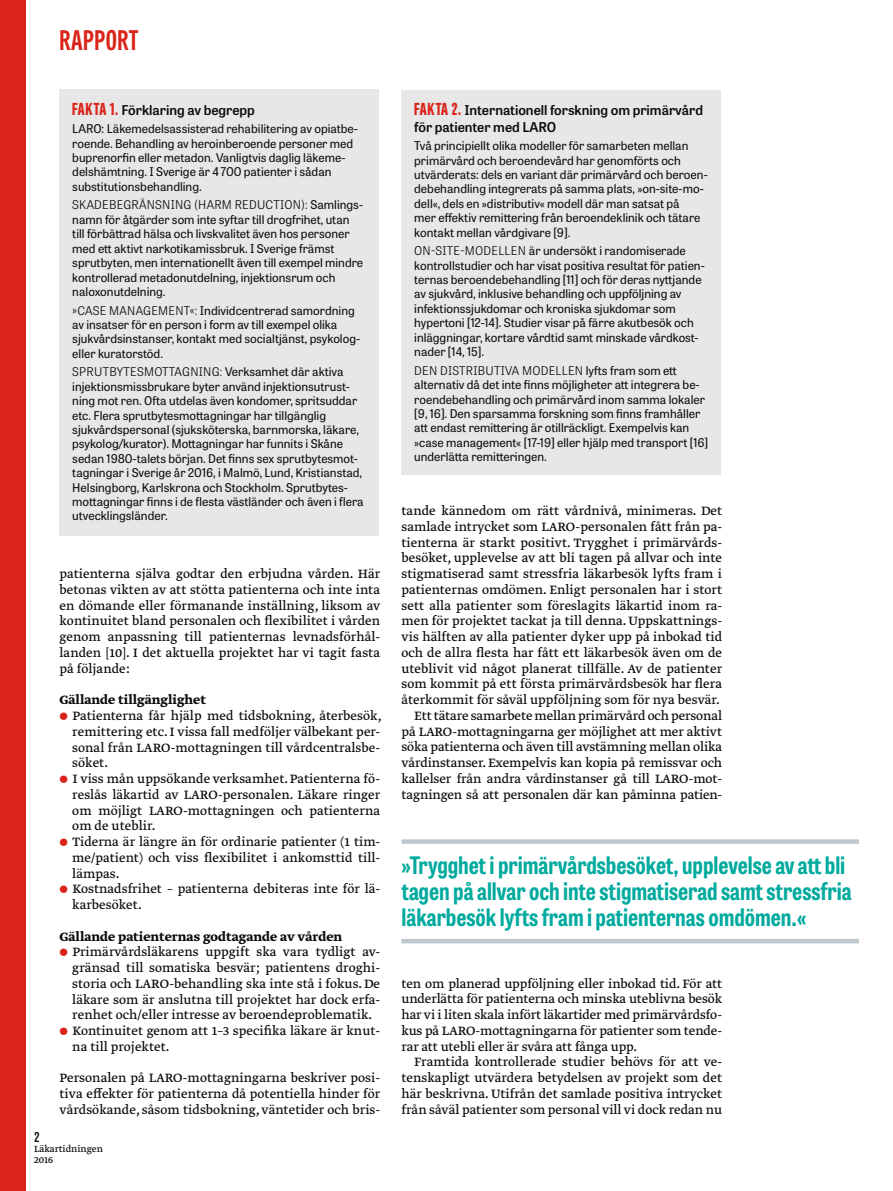
<style>
.page{position:relative;width:893px;height:1191px;background:#fff}
.page>*{position:absolute;margin:0;border:0;box-sizing:border-box;transform-origin:0 0}
.t1{font:700 27px "Tablet Gothic Compressed";letter-spacing:.02em;color:#da241a}
.t2{font:700 24px/26.2px "Tablet Gothic Condensed";color:#00aa9e}
.t3{font:14.25px/15.8px "Greta Text Pro Regular Min";color:#090b0c;text-align:justify}
.t4{font:14.25px "Greta Text Pro Bold Min";color:#090b0c}
.t5{font:600 13.5px/16.5px "Tablet Gothic";color:#090b0c}
.t6{font:600 13.5px "Tablet Gothic Condensed";color:#090b0c}
.t7{font:12px/14.4px "Tablet Gothic";color:#090b0c}
.t8{font:10.5px/10.5px "Greta Text Pro";color:#090b0c}
.s1{font-family:"Tablet Gothic Compressed";font-weight:800;font-size:16.5px;color:#da241a}
.s2{font-weight:300}
</style>
<div class="page">
<div style="left:0;top:0;width:26px;height:1191px;background:#da241a"></div>
<div style="left:60px;top:89px;width:319px;height:447px;background:#e7e7e7"></div>
<div style="left:401px;top:90px;width:320px;height:385px;background:#e7e7e7"></div>
<div style="left:401px;top:839px;width:458px;height:5px;background:#bec8cf"></div>
<hr style="left:401px;top:939px;width:458px;height:4px;background:#bec8cf">
<h1 class="t1" style="left:60px;top:22px;width:80px">RAPPORT</h1>
<p class="t5" style="left:72px;top:101px;width:184px"><span class="s1">FAKTA 1.</span> Förklaring av begrepp</p>
<p class="t7" style="left:72px;top:121px;width:287px">LARO: Läkemedelsassisterad rehabilitering av opiatbe&shy;roende. Behandling av heroinberoende personer med buprenorfin eller metadon. Vanligtvis daglig läkeme&shy;delshämtning. I Sverige är 4 700 patienter i sådan substitutionsbehandling.</p>
<p class="t7" style="left:72px;top:197px;width:292px"><span class="s2">SKADEBEGRÄNSNING (HARM REDUCTION):</span> Samlings&shy;namn för åtgärder som inte syftar till drogfrihet, utan till förbättrad hälsa och livskvalitet även hos personer med ett aktivt narkotikamissbruk. I Sverige främst sprutbyten, men internationellt även till exempel mindre kontrollerad metadonutdelning, injektionsrum och naloxonutdelning.</p>
<p class="t7" style="left:72px;top:302px;width:289px"><span class="s2">»CASE MANAGEMENT«:</span> Individcentrerad samordning av insatser för en person i form av till exempel olika sjukvårdsinstanser, kontakt med socialtjänst, psykolog&shy;eller kuratorstöd.</p>
<p class="t7" style="left:72px;top:364px;width:293px"><span class="s2">SPRUTBYTESMOTTAGNING:</span> Verksamhet där aktiva injektionsmissbrukare byter använd injektionsutrust&shy;ning mot ren. Ofta utdelas även kondomer, spritsuddar etc. Flera sprutbytesmottagningar har tillgänglig sjukvårdspersonal (sjuksköterska, barnmorska, läkare, psykolog/kurator). Mottagningar har funnits i Skåne sedan 1980-talets början. Det finns sex sprutbytesmot&shy;tagningar i Sverige år 2016, i Malmö, Lund, Kristianstad, Helsingborg, Karlskrona och Stockholm. Sprutbytes&shy;mottagningar finns i de flesta västländer och även i flera utvecklingsländer.</p>
<p class="t3" style="left:60px;top:566px;width:322px">patienterna själva godtar den erbjudna vården. Här betonas vikten av att stötta patienterna och inte inta en dömande eller förmanande inställning, liksom av kontinuitet bland personalen och flexibilitet i vården genom anpassning till patienternas levnadsförhål&shy;landen [10]. I det aktuella projektet har vi tagit fasta på följande:</p>
<p class="t4" style="left:60px;top:690px;width:148px">Gällande tillgänglighet</p>
<p class="t3" style="left:72px;top:708px;width:311px;text-align:left">Patienterna får hjälp med tidsbokning, återbesök, remittering etc. I vissa fall medföljer välbekant per&shy;sonal från LARO-mottagningen till vårdcentralsbe&shy;söket.<br>I viss mån uppsökande verksamhet. Patienterna fö&shy;reslås läkartid av LARO-personalen. Läkare ringer om möjligt LARO-mottagningen och patienterna om de uteblir.<br>Tiderna är längre än för ordinarie patienter (1 tim&shy;me/patient) och viss flexibilitet i ankomsttid til - lämpas.<br>Kostnadsfrihet – patienterna debiteras inte för lä&shy;karbesöket.</p>
<p class="t4" style="left:60px;top:927px;width:284px">Gällande patienternas godtagande av vården</p>
<p class="t3" style="left:72px;top:944px;width:309px;text-align:left">Primärvårdsläkarens uppgift ska vara tydligt av&shy;gränsad till somatiska besvär; patientens droghi&shy;storia och LARO-behandling ska inte stå i fokus. De läkare som är anslutna till projektet har dock erfa&shy;renhet och/eller intresse av beroendeproblematik.<br>Kontinuitet genom att 1–3 specifika läkare är knut&shy;na till projektet.</p>
<p class="t3" style="left:60px;top:1070px;width:322px">Personalen på LARO-mottagningarna beskriver posi&shy;tiva effekter för patienterna då potentiella hinder för vårdsökande, såsom tidsbokning, väntetider och bris-</p>
<p class="t6" style="left:34px;top:1127px;width:7px">2</p>
<p class="t8" style="left:34px;top:1144px;width:70px">Läkartidningen<br>2016</p>
<p class="t5" style="left:414px;top:101px;width:290px"><span class="s1">FAKTA 2.</span> Internationell forskning om primärvård för patienter med LARO</p>
<p class="t7" style="left:414px;top:138px;width:295px">Två principiellt olika modeller för samarbeten mellan primärvård och beroendevård har genomförts och utvärderats: dels en variant där primärvård och beroen&shy;debehandling integrerats på samma plats, »on-site-mo&shy;dell«, dels en »distributiv« modell där man satsat på<br>mer effektiv remittering från beroendeklinik och tätare kontakt mellan vårdgivare [9].</p>
<p class="t7" style="left:414px;top:243px;width:292px"><span class="s2">ON-SITE-MODELLEN</span> är undersökt i randomiserade kontrollstudier och har visat positiva resultat för patien&shy;ternas beroendebehandling [11] och för deras nyttjande av sjukvård, inklusive behandling och uppföljning av infektionssjukdomar och kroniska sjukdomar som hypertoni [12-14]. Studier visar på färre akutbesök och inläggningar, kortare vårdtid samt minskade vårdkost&shy;nader [14, 15].</p>
<p class="t7" style="left:414px;top:363px;width:295px"><span class="s2">DEN DISTRIBUTIVA MODELLEN</span> lyfts fram som ett alternativ då det inte finns möjligheter att integrera be&shy;roendebehandling och primärvård inom samma lokaler [9, 16]. Den sparsamma forskning som finns framhåller att endast remittering är otillräckligt. Exempelvis kan »case management« [17-19] eller hjälp med transport [16] underlätta remitteringen.</p>
<p class="t3" style="left:401px;top:503px;width:322px;text-align:right">tande kännedom om rätt vårdnivå, minimeras. Det samlade intrycket som LARO-personalen fått från pa&shy;tienterna är starkt positivt. Trygghet i primärvårds&shy;besöket, upplevelse av att bli tagen på allvar och inte stigmatiserad samt stressfria läkarbesök lyfts fram i patienternas omdömen. Enligt personalen har i stort sett alla patienter som föreslagits läkartid inom ra&shy;men för projektet tackat ja till denna. Uppskattnings&shy;vis hälften av alla patienter dyker upp på inbokad tid och de allra flesta har fått ett läkarbesök även om de uteblivit vid något planerat tillfälle. Av de patienter som kommit på ett första primärvårdsbesök har flera återkommit för såväl uppföljning som för nya besvär.<br>Ett tätare samarbete mellan primärvård och personal på LARO-mottagningarna ger möjlighet att mer aktivt söka patienterna och även till avstämning mellan olika vårdinstanser. Exempelvis kan kopia på remissvar och kallelser från andra vårdinstanser gå till LARO-mot&shy;tagningen så att personalen där kan påminna patien-</p>
<h2 class="t2" style="left:401px;top:851px;width:452px">»Trygghet i primärvårdsbesöket, upplevelse av att bli tagen på allvar och inte stigmatiserad samt stressfria läkarbesök lyfts fram i patienternas omdömen.«</h2>
<p class="t3" style="left:401px;top:976px;width:322px">ten om planerad uppföljning eller inbokad tid. För att underlätta för patienterna och minska uteblivna besök har vi i liten skala infört läkartider med primärvårdsfo&shy;kus på LARO-mottagningarna för patienter som tende&shy;rar att utebli eller är svåra att fånga upp.</p>
<p class="t3" style="left:401px;top:1054px;width:322px;text-indent:13px">Framtida kontrollerade studier behövs för att ve&shy;tenskapligt utvärdera betydelsen av projekt som det här beskrivna. Utifrån det samlade positiva intrycket från såväl patienter som personal vill vi dock redan nu</p>
</div>
